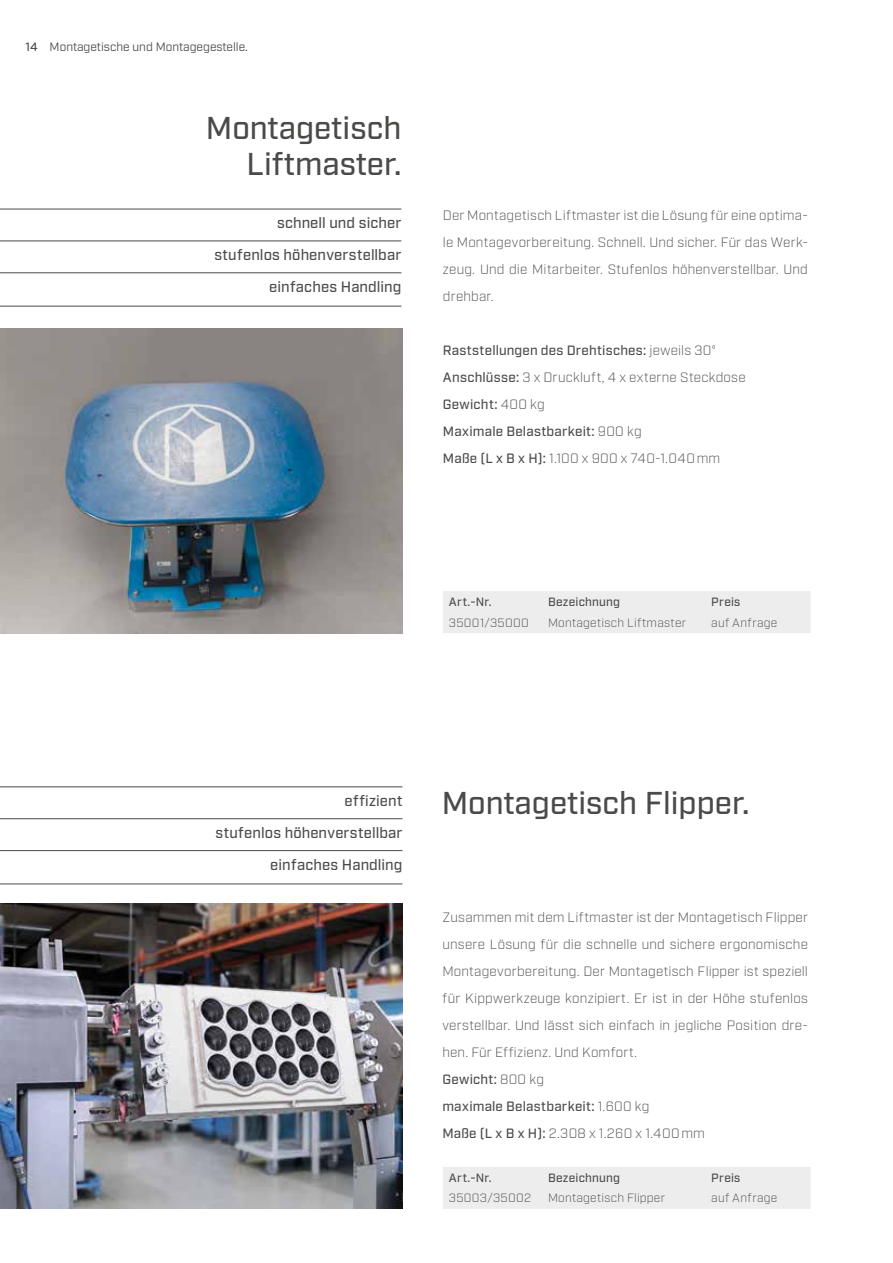
<style>
.page{position:relative;width:893px;height:1263px;background:#fff}
.page>*{position:absolute;margin:0;border:0;box-sizing:border-box;transform-origin:0 0}
.t1{font:500 31.5px/36px "Industry";color:#4a4a49;text-align:right}
.t2{font:500 15px/31.8px "Industry";letter-spacing:.005em;color:#4a4a49;text-align:right}
.t3{font:300 13.5px/27px "Industry";letter-spacing:.015em;color:#4a4a49;text-align:justify}
.t4{font:500 13.5px/27px "Industry";letter-spacing:.015em;color:#4a4a49}
.t5{font:300 12px "Industry";letter-spacing:.025em;color:#4a4a49}
.t6{font:500 12px "Industry";letter-spacing:.02em;color:#4a4a49}
.t7{font:12px "Industry";color:#4a4a49}
.s1{font-weight:500}
.s2{font-weight:300}
</style>
<div class="page">
<img style="left:0;top:903px;width:402px;height:306px">
<img style="left:0;top:328px;width:402px;height:306px">
<hr style="left:0;top:786px;width:402px;height:1px;background:#4a4a49">
<hr style="left:0;top:818px;width:402px;height:1px;background:#4a4a49">
<hr style="left:0;top:850px;width:402px;height:1px;background:#4a4a49">
<hr style="left:0;top:884px;width:402px;height:1px;background:#4a4a49">
<hr style="left:0;top:209px;width:401px;height:1px;background:#4a4a49">
<hr style="left:0;top:241px;width:401px;height:1px;background:#4a4a49">
<hr style="left:0;top:273px;width:401px;height:1px;background:#4a4a49">
<hr style="left:0;top:306px;width:401px;height:1px;background:#4a4a49">
<div style="left:443px;top:591px;width:368px;height:42px;background:#ededed"></div>
<div style="left:449px;top:597px;width:87px;height:11px;background:#ededed"></div>
<div style="left:548px;top:597px;width:151px;height:11px;background:#ededed"></div>
<div style="left:711px;top:597px;width:94px;height:11px;background:#ededed"></div>
<div style="left:449px;top:618px;width:87px;height:10px;background:#ededed"></div>
<div style="left:548px;top:618px;width:151px;height:10px;background:#ededed"></div>
<div style="left:711px;top:618px;width:94px;height:10px;background:#ededed"></div>
<div style="left:443px;top:1167px;width:368px;height:42px;background:#ededed"></div>
<div style="left:449px;top:1173px;width:87px;height:10px;background:#ededed"></div>
<div style="left:548px;top:1173px;width:151px;height:10px;background:#ededed"></div>
<div style="left:711px;top:1173px;width:94px;height:10px;background:#ededed"></div>
<div style="left:449px;top:1194px;width:87px;height:10px;background:#ededed"></div>
<div style="left:548px;top:1194px;width:151px;height:10px;background:#ededed"></div>
<div style="left:711px;top:1194px;width:94px;height:10px;background:#ededed"></div>
<p class="t7" style="left:26px;top:40px;width:224px"><span class="s1">14</span> Montagetische und Montagegestelle.</p>
<h1 class="t1" style="left:206px;top:111px;width:197px">Montagetisch<br>Liftmaster.</h1>
<p class="t2" style="left:214px;top:208px;width:188px">schnell und sicher stufenlos höhenverstellbar einfaches Handling</p>
<p class="t3" style="left:443px;top:202px;width:366px">Der Montagetisch Liftmaster ist die Lösung für eine optima&shy;le Montagevorbereitung. Schnell. Und sicher. Für das Werk&shy;zeug. Und die Mitarbeiter. Stufenlos höhenverstellbar. Und drehbar.</p>
<p class="t4" style="left:443px;top:337px;width:304px">Raststellungen des Drehtisches: <span class="s2">jeweils 30° </span>Anschlüsse: <span class="s2">3 x Druckluft, 4 x externe Steckdose </span>Gewicht: <span class="s2">400 kg<br></span>Maximale Belastbarkeit: <span class="s2">900 kg<br></span>Maße (L x B x H): <span class="s2">1.100 x 900 x 740-1.040mm</span></p>
<p class="t6" style="left:449px;top:594px;width:44px">Art.-Nr.</p>
<p class="t6" style="left:548px;top:594px;width:74px">Bezeichnung</p>
<p class="t6" style="left:711px;top:594px;width:31px">Preis</p>
<p class="t5" style="left:449px;top:615px;width:81px">35001/35000</p>
<p class="t5" style="left:548px;top:615px;width:140px">Montagetisch Liftmaster</p>
<p class="t5" style="left:711px;top:615px;width:68px">auf Anfrage</p>
<p class="t2" style="left:216px;top:785px;width:188px">effizient<br>stufenlos höhenverstellbar einfaches Handling</p>
<h1 class="t1" style="left:442px;top:786px;width:309px">Montagetisch Flipper.</h1>
<p class="t3" style="left:442px;top:904px;width:367px;text-align:left">Zusammen mit dem Liftmaster ist der Montagetisch Flipper unsere Lösung für die schnelle und sichere ergonomische Montagevorbereitung. Der Montagetisch Flipper ist speziell für Kippwerkzeuge konzipiert. Er ist in der Höhe stufenlos verstellbar. Und lässt sich einfach in jegliche Position dre&shy;hen. Für Effizienz. Und Komfort.<br><span class="s1">Gewicht:</span> 800 kg<br><span class="s1">maximale Belastbarkeit:</span> 1.600 kg<br><span class="s1">Maße (L x B x H):</span> 2.308 x 1.260 x 1.400mm</p>
<p class="t6" style="left:449px;top:1170px;width:44px">Art.-Nr.</p>
<p class="t6" style="left:548px;top:1170px;width:74px">Bezeichnung</p>
<p class="t6" style="left:711px;top:1170px;width:31px">Preis</p>
<p class="t5" style="left:449px;top:1191px;width:84px">35003/35002</p>
<p class="t5" style="left:548px;top:1191px;width:119px">Montagetisch Flipper</p>
<p class="t5" style="left:711px;top:1191px;width:68px">auf Anfrage</p>
</div>
